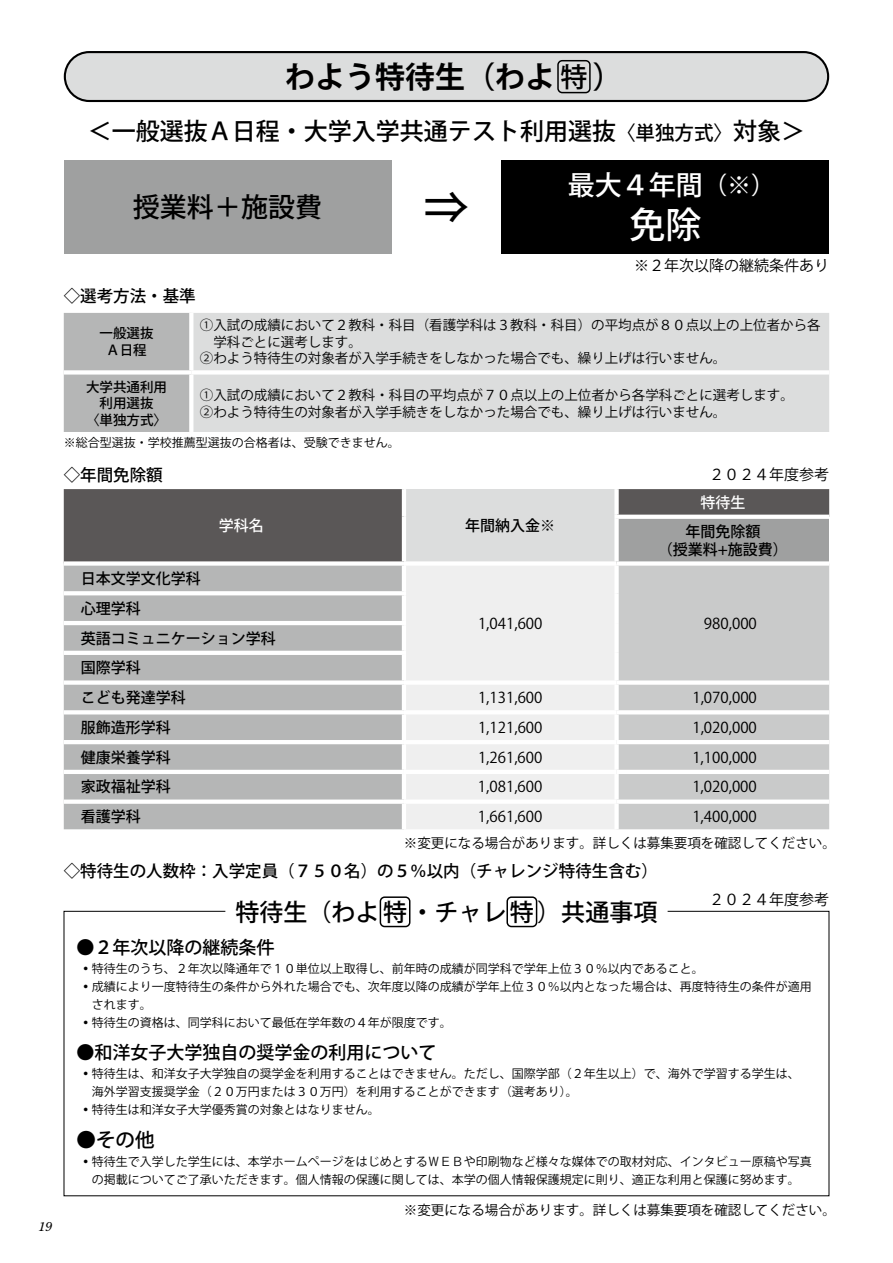
<style>
.page{position:relative;width:893px;height:1263px;background:#fff}
.page>*{position:absolute;margin:0;border:0;box-sizing:border-box;transform-origin:0 0}
.t1{font:500 45px "Koz Go Pro";color:#000}
.t2{font:500 36px "Koz Go Pro";color:#fff}
.t3{font:700 30px "Koz Go Pro";color:#000}
.t4{font:500 27px "Koz Go Pro";color:#000}
.t5{font:500 27px "Koz Go Pro";color:#fff}
.t6{font:500 24px "Koz Go Pro";color:#000}
.t7{font:500 19.5px "Koz Go Pro";color:#000}
.t8{font:500 18px "Koz Go Pro";color:#000}
.t9{font:500 16.5px "Koz Go Pro";color:#000}
.t10{font:15px "Koz Go Pro";color:#000}
.t11{font:500 15px/29.7px "Koz Go Pro";color:#000;text-align:center}
.t12{font:500 15px "Koz Go Pro";color:#fff}
.t13{font:13.5px/16.5px "Koz Go Pro";color:#000}
.t14{font:500 13.5px/16.5px "Koz Go Pro";color:#000;text-align:center}
.t15{font:italic 12.75px "Century Old Style Std";color:#000}
.t16{font:12px/18px "Koz Go Pro";color:#000}
.s1{font-size:19.5px}
.s2{font-size:24px}
</style>
<div class="page">
<div style="left:64px;top:160px;width:327px;height:94px;background:#9fa0a0"></div>
<div style="left:502px;top:160px;width:327px;height:94px;background:#000"></div>
<div style="left:64px;top:313px;width:125px;height:119px;background:#b5b6b6"></div>
<div style="left:193px;top:313px;width:636px;height:119px;background:#dcdddd"></div>
<svg style="left:189px;top:313px;width:1px;height:57px"></svg>
<div style="left:64px;top:370px;width:127px;height:5px;background:#fff"></div>
<div style="left:191px;top:370px;width:638px;height:5px;background:#fff"></div>
<svg style="left:189px;top:375px;width:1px;height:57px"></svg>
<div style="left:64px;top:489px;width:765px;height:72px;background:#5a5757"></div>
<div style="left:404px;top:489px;width:213px;height:74px;background:#dcdddd"></div>
<div style="left:617px;top:517px;width:212px;height:46px;background:#9fa0a0"></div>
<div style="left:64px;top:566px;width:338px;height:263px;background:#b5b6b6"></div>
<div style="left:406px;top:566px;width:208px;height:263px;background:#efefef"></div>
<div style="left:619px;top:566px;width:210px;height:263px;background:#c9caca"></div>
<hr style="left:402px;top:489px;width:4px;height:28px;background:#fff">
<div style="left:614px;top:489px;width:5px;height:26px;background:#fff"></div>
<hr style="left:402px;top:517px;width:4px;height:44px;background:#fff">
<hr style="left:614px;top:515px;width:215px;height:4px;background:#fff">
<div style="left:614px;top:519px;width:5px;height:42px;background:#fff"></div>
<div style="left:404px;top:561px;width:213px;height:5px;background:#fff"></div>
<div style="left:617px;top:561px;width:212px;height:5px;background:#fff"></div>
<svg style="left:64px;top:591px;width:340px;height:4px"></svg>
<hr style="left:64px;top:621px;width:342px;height:4px;background:#fff">
<hr style="left:64px;top:651px;width:342px;height:4px;background:#fff">
<div style="left:64px;top:680px;width:340px;height:5px;background:#fff"></div>
<div style="left:404px;top:680px;width:213px;height:5px;background:#fff"></div>
<div style="left:617px;top:680px;width:212px;height:5px;background:#fff"></div>
<svg style="left:64px;top:710px;width:340px;height:4px"></svg>
<hr style="left:404px;top:710px;width:213px;height:4px;background:#fff">
<svg style="left:618px;top:710px;width:211px;height:4px"></svg>
<hr style="left:64px;top:740px;width:340px;height:4px;background:#fff">
<hr style="left:404px;top:740px;width:213px;height:4px;background:#fff">
<hr style="left:617px;top:740px;width:212px;height:4px;background:#fff">
<hr style="left:64px;top:770px;width:340px;height:4px;background:#fff">
<hr style="left:404px;top:770px;width:213px;height:4px;background:#fff">
<hr style="left:617px;top:770px;width:212px;height:4px;background:#fff">
<div style="left:64px;top:799px;width:340px;height:5px;background:#fff"></div>
<div style="left:404px;top:799px;width:213px;height:5px;background:#fff"></div>
<div style="left:617px;top:799px;width:212px;height:5px;background:#fff"></div>
<div style="left:380px;top:896px;width:30px;height:31px;border:1px solid #000;border-radius:4px"></div>
<div style="left:506px;top:896px;width:31px;height:31px;border:1px solid #000;border-radius:4px"></div>
<div style="left:65px;top:52px;width:763px;height:49px;background:#dcdddd;border-radius:24px"></div>
<div style="left:64px;top:51px;width:765px;height:51px;border:2px solid #000;border-radius:24px"></div>
<div style="left:557px;top:60px;width:34px;height:33px;border:1px solid #000;border-radius:4px"></div>
<svg style="left:64px;top:911px;width:765px;height:285px"></svg>
<p class="t15" style="left:38px;top:1218px;width:15px">19</p>
<h3 class="t3" style="left:285px;top:58px;width:324px">わよう特待生（わよ　 )</h3>
<h3 class="t4" style="left:560px;top:60px;width:28px">特</h3>
<h3 class="t6" style="left:88px;top:116px;width:718px">＜一般選抜Ａ日程・大学入学共通テスト利用選抜<span class="s1">〈単独方式〉</span>対象＞</h3>
<h3 class="t4" style="left:133px;top:190px;width:190px">授業料＋施設費</h3>
<h1 class="t1" style="left:424px;top:179px;width:46px">⇒</h1>
<h3 class="t5" style="left:568px;top:168px;width:196px">最大４年間<span class="s2">（※)</span></h3>
<h2 class="t2" style="left:629px;top:201px;width:73px">免除</h2>
<p class="t10" style="left:634px;top:256px;width:197px">※２年次以降の継続条件あり</p>
<h3 class="t9" style="left:64px;top:286px;width:133px">◇選考方法・基準</h3>
<p class="t14" style="left:99px;top:326px;width:55px">一般選抜<br>Ａ日程</p>
<p class="t13" style="left:200px;top:317px;width:622px">①入試の成績において２教科・科目（看護学科は３教科・科目）の平均点が８０点以上の上位者から各</p>
<p class="t13" style="left:213px;top:334px;width:150px">学科ごとに選考します。</p>
<p class="t13" style="left:200px;top:350px;width:528px">②わよう特待生の対象者が入学手続きをしなかった場合でも、繰り上げは行いません。</p>
<p class="t14" style="left:86px;top:379px;width:82px">大学共通利用利用選抜<br>〈単独方式〉</p>
<p class="t13" style="left:200px;top:387px;width:596px">①入試の成績において２教科・科目の平均点が７０点以上の上位者から各学科ごとに選考します。<br>②わよう特待生の対象者が入学手続きをしなかった場合でも、繰り上げは行いません。</p>
<p class="t16" style="left:64px;top:434px;width:337px">※総合型選抜・学校推薦型選抜の合格者は、受験できません。</p>
<h3 class="t9" style="left:64px;top:464px;width:100px">◇年間免除額</h3>
<p class="t10" style="left:709px;top:465px;width:122px">２０２４年度参考</p>
<p class="t12" style="left:219px;top:516px;width:46px">学科名</p>
<p class="t11" style="left:465px;top:511px;width:91px">年間納入金※</p>
<p class="t12" style="left:700px;top:492px;width:46px">特待生</p>
<p class="t11" style="left:658px;top:523px;width:132px;line-height:18px">年間免除額<br>（授業料+施設費）</p>
<p class="t11" style="left:81px;top:564px;width:121px">日本文学文化学科</p>
<p class="t11" style="left:81px;top:594px;width:197px;text-align:left">心理学科<br>英語コミュニケーション学科国際学科<br>こども発達学科</p>
<p class="t10" style="left:478px;top:613px;width:66px">1,041,600</p>
<p class="t10" style="left:704px;top:613px;width:54px">980,000</p>
<p class="t10" style="left:478px;top:688px;width:66px">1,131,600</p>
<p class="t10" style="left:692px;top:688px;width:66px">1,070,000</p>
<p class="t11" style="left:81px;top:713px;width:91px">服飾造形学科</p>
<p class="t10" style="left:478px;top:718px;width:66px">1,121,600</p>
<p class="t10" style="left:692px;top:718px;width:66px">1,020,000</p>
<p class="t11" style="left:81px;top:743px;width:91px">健康栄養学科</p>
<p class="t10" style="left:478px;top:747px;width:66px">1,261,600</p>
<p class="t10" style="left:692px;top:747px;width:66px">1,100,000</p>
<p class="t11" style="left:81px;top:773px;width:91px">家政福祉学科</p>
<p class="t10" style="left:478px;top:777px;width:66px">1,081,600</p>
<p class="t10" style="left:692px;top:777px;width:66px">1,020,000</p>
<p class="t11" style="left:81px;top:803px;width:61px">看護学科</p>
<p class="t10" style="left:478px;top:807px;width:66px">1,661,600</p>
<p class="t10" style="left:692px;top:807px;width:66px">1,400,000</p>
<p class="t13" style="left:404px;top:835px;width:433px">※変更になる場合があります。詳しくは募集要項を確認してください。</p>
<h3 class="t9" style="left:64px;top:860px;width:595px">◇特待生の人数枠：入学定員（７５０名）の５％以内（チャレンジ特待生含む）</h3>
<p class="t10" style="left:709px;top:890px;width:121px">２０２４年度参考</p>
<h3 class="t6" style="left:236px;top:897px;width:423px">特待生（わよ特・チャレ特）共通事項</h3>
<h3 class="t8" style="left:77px;top:936px;width:200px">●２年次以降の継続条件</h3>
<p class="t16" style="left:80px;top:960px;width:734px">◦特待生のうち、２年次以降通年で１０単位以上取得し、前年時の成績が同学科で学年上位３０％以内であること。<br>◦成績により一度特待生の条件から外れた場合でも、次年度以降の成績が学年上位３０％以内となった場合は、再度特待生の条件が適用　されます。<br>◦特待生の資格は、同学科において最低在学年数の４年が限度です。</p>
<h3 class="t8" style="left:77px;top:1041px;width:362px">●和洋女子大学独自の奨学金の利用について</h3>
<p class="t16" style="left:80px;top:1064px;width:722px">◦特待生は、和洋女子大学独自の奨学金を利用することはできません。ただし、国際学部（２年生以上）で、海外で学習する学生は、　海外学習支援奨学金（２０万円または３０万円）を利用することができます（選考あり）。<br>◦特待生は和洋女子大学優秀賞の対象とはなりません。</p>
<h3 class="t7" style="left:77px;top:1127px;width:79px">●その他</h3>
<p class="t16" style="left:80px;top:1152px;width:734px">◦特待生で入学した学生には、本学ホームページをはじめとするＷＥＢや印刷物など様々な媒体での取材対応、インタビュー原稿や写真　の掲載についてご了承いただきます。個人情報の保護に関しては、本学の個人情報保護規定に則り、適正な利用と保護に努めます。</p>
<p class="t13" style="left:404px;top:1202px;width:433px">※変更になる場合があります。詳しくは募集要項を確認してください。</p>
</div>
